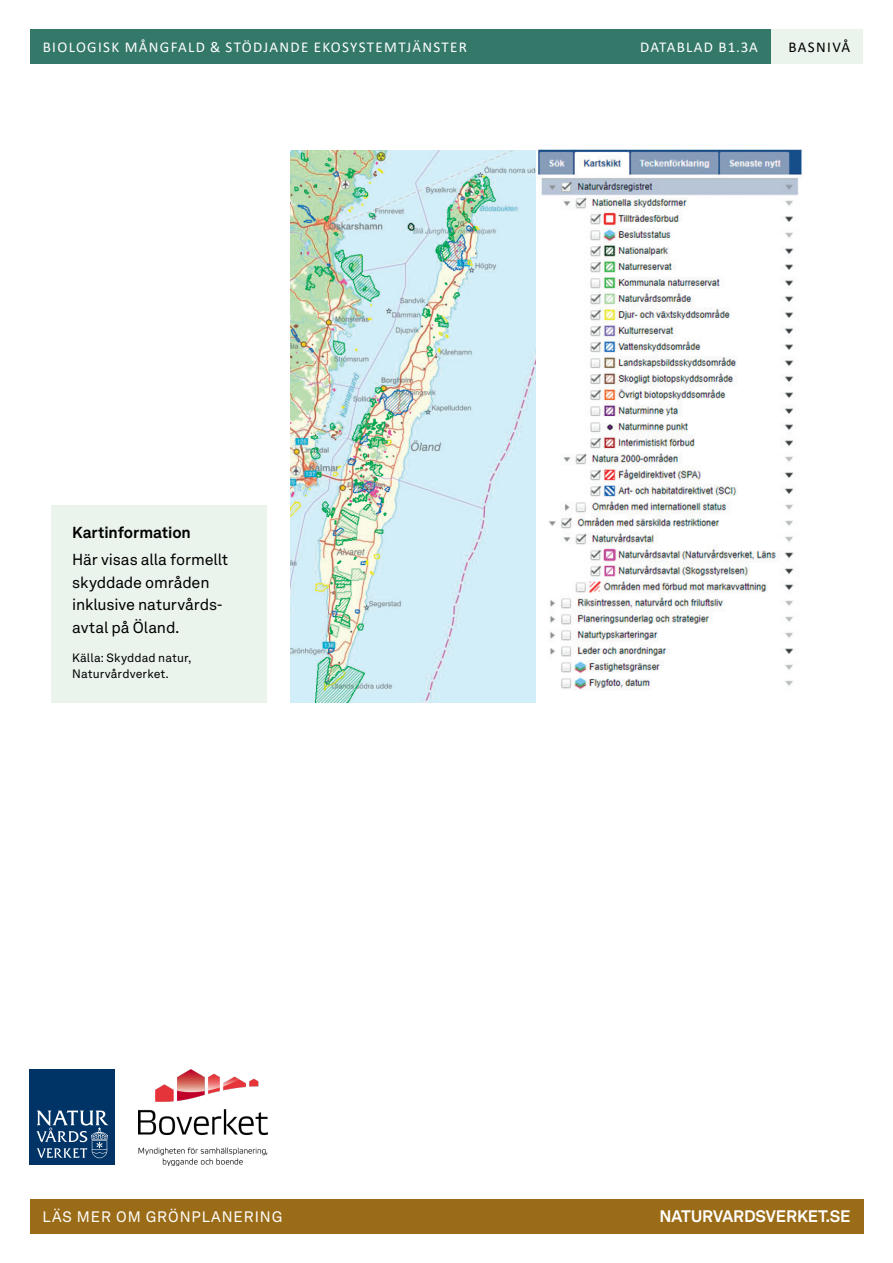
<style>
.page{position:relative;width:893px;height:1263px;background:#fff}
.page>*{position:absolute;margin:0;border:0;box-sizing:border-box;transform-origin:0 0}
.t1{font:700 16.5px "Akkurat LL";letter-spacing:-.01em;color:#fff}
.t2{font:15.75px/22.5px "Akkurat LL";letter-spacing:-.01em;color:#000}
.t3{font:700 15.75px "Akkurat LL";letter-spacing:-.005em;color:#000}
.t4{font:15px "Calibri";letter-spacing:.09em;color:#fff}
.t5{font:15px "Akkurat LL";letter-spacing:.06em;color:#fff}
.t6{font:15px "Calibri";letter-spacing:.09em;color:#000}
.t7{font:12px/16.5px "Akkurat LL";letter-spacing:.005em;color:#000}
</style>
<div class="page">
<div style="left:678px;top:30px;width:185px;height:34px;background:#eaf3ec"></div>
<div style="left:30px;top:30px;width:741px;height:34px;background:#337869"></div>
<div style="left:30px;top:1070px;width:85px;height:95px;background:#036"></div>
<svg style="left:36px;top:1110px;width:73px;height:48px"></svg>
<img style="left:138px;top:1070px;width:130px;height:95px">
<div style="left:30px;top:1199px;width:833px;height:34px;background:#9b6c17"></div>
<img style="left:291px;top:150px;width:244px;height:553px">
<img style="left:537px;top:149px;width:266px;height:541px">
<div style="left:51px;top:505px;width:215px;height:58px;background:#eaf3ec"></div>
<div style="left:51px;top:553px;width:215px;height:105px;background:#eaf3ec"></div>
<div style="left:51px;top:653px;width:215px;height:50px;background:#eaf3ec"></div>
<p class="t4" style="left:43px;top:37px;width:426px">BIOLOGISK MÅNGFALD &amp; STÖDJANDE EKOSYSTEMTJÄNSTER</p>
<p class="t4" style="left:640px;top:37px;width:119px">DATABLAD B1.3A</p>
<p class="t6" style="left:789px;top:37px;width:63px">BASNIVÅ</p>
<p class="t3" style="left:72px;top:521px;width:120px">Kartinformation</p>
<p class="t2" style="left:72px;top:548px;width:157px">Här visas alla formellt skyddade områden inklusive naturvårds&shy;avtal på Öland.</p>
<p class="t7" style="left:72px;top:649px;width:121px">Källa: Skyddad natur,<br>Naturvårdverket.</p>
<p class="t5" style="left:43px;top:1206px;width:241px">LÄS MER OM GRÖNPLANERING</p>
<p class="t1" style="left:659px;top:1204px;width:192px">NATURVARDSVERKET.SE</p>
</div>
